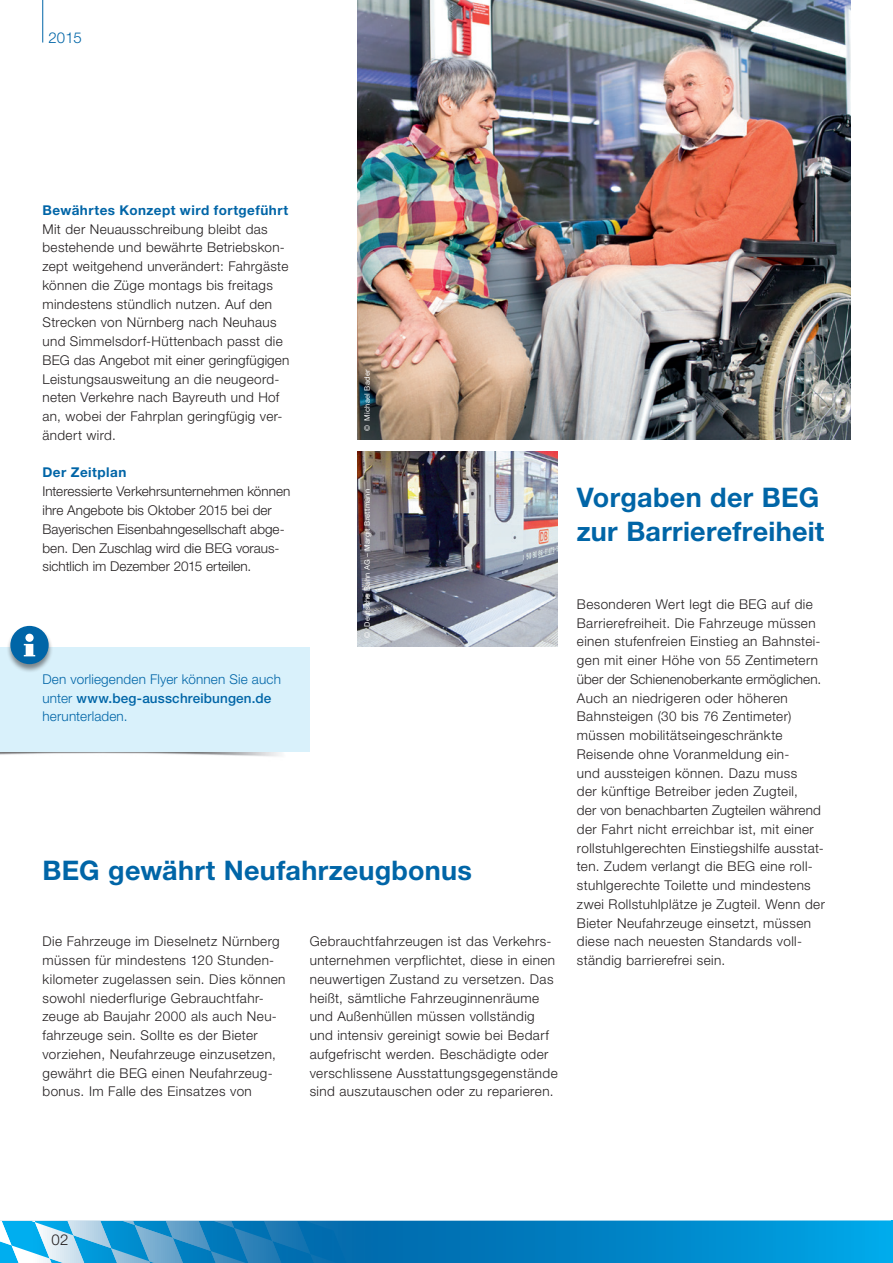
<style>
.page{position:relative;width:893px;height:1263px;background:#fff}
.page>*{position:absolute;margin:0;border:0;box-sizing:border-box;transform-origin:0 0}
.BEG_News_Subheadline{font:700 27px/34.5px "Helvetica Neue";letter-spacing:.01em;color:#0065a7}
.t1{font:300 15px "Helvetica Neue";color:#0065a7}
.t2{font:300 15px "Helvetica Neue";color:#231f20}
.BEG_News_Fließtext_9{font:300 13.5px/18.8px "Helvetica Neue";letter-spacing:.03em;color:#231f20}
.BEG_News_Fließtext_9-2{font:300 13.5px/18.8px "Helvetica Neue";color:#231f20}
.BEG_News_Fließtext_9-3{font:300 13.5px/18.8px "Helvetica Neue";letter-spacing:.01em;color:#0065a7}
.BEG_News_Fließtext_9-4{font:700 13.5px "Helvetica Neue";letter-spacing:.035em;color:#0065a7}
.Bildunterschrift_7_9{font:7.5px "Helvetica Neue";letter-spacing:.03em;color:#fff}
.s1{font-weight:500}
</style>
<div class="page">
<hr style="left:42px;top:0;width:1px;height:43px;background:#0065a7">
<svg style="left:0;top:1220px;width:893px;height:43px"></svg>
<div style="left:0;top:1221px;width:485px;height:42px;background:#006fb1"></div>
<svg style="left:0;top:1221px;width:326px;height:42px"></svg>
<div style="left:0;top:647px;width:310px;height:104px;background:#d9f1fb"></div>
<div style="left:6px;top:625px;width:47px;height:48px;background:#231f20;opacity:.5"></div>
<div style="left:10px;top:626px;width:39px;height:38px;background:#0065a7;border-radius:50%"></div>
<div style="left:25px;top:634px;width:9px;height:8px;background:#fff;border-radius:50%"></div>
<svg style="left:24px;top:644px;width:11px;height:12px"></svg>
<img style="left:357px;top:0;width:494px;height:440px">
<div style="left:355px;top:362px;width:23px;height:78px;background:#231f20;opacity:.48"></div>
<img style="left:357px;top:452px;width:201px;height:194px">
<div style="left:355px;top:481px;width:25px;height:165px;background:#231f20;opacity:.48"></div>
<p class="t1" style="left:48px;top:28px;width:35px">2015</p>
<p class="BEG_News_Fließtext_9-4" style="left:43px;top:202px;width:247px">Bewährtes Konzept wird fortgeführt</p>
<p class="BEG_News_Fließtext_9" style="left:43px;top:219px;width:248px">Mit der Neuausschreibung bleibt das bestehende und bewährte Betriebskon&shy;zept weitgehend unverändert: Fahrgäste können die Züge montags bis freitags mindestens stündlich nutzen. Auf den Strecken von Nürnberg nach Neuhaus und Simmelsdorf-Hüttenbach passt die BEG das Angebot mit einer geringfügigen Leistungsausweitung an die neugeord&shy;neten Verkehre nach Bayreuth und Hof an, wobei der Fahrplan geringfügig ver&shy;ändert wird.</p>
<p class="BEG_News_Fließtext_9-4" style="left:43px;top:464px;width:85px">Der Zeitplan</p>
<p class="BEG_News_Fließtext_9-2" style="left:43px;top:482px;width:249px">Interessierte Verkehrsunternehmen können ihre Angebote bis Oktober 2015 bei der Bayerischen Eisenbahngesellschaft abge&shy;ben. Den Zuschlag wird die BEG voraus&shy;sichtlich im Dezember 2015 erteilen.</p>
<p class="BEG_News_Fließtext_9-3" style="left:43px;top:669px;width:240px">Den vorliegenden Flyer können Sie auch unter <span class="s1">www.beg-ausschreibungen.de </span>herunterladen.</p>
<p class="Bildunterschrift_7_9" style="left:363px;top:431px;width:63px;rotate:-90deg">© Michael Bader</p>
<p class="Bildunterschrift_7_9" style="left:363px;top:638px;width:150px;rotate:-90deg">© Deutsche Bahn AG – Margit Brettmann</p>
<p class="BEG_News_Subheadline" style="left:43px;top:852px;width:431px">BEG gewährt Neufahrzeugbonus</p>
<p class="BEG_News_Fließtext_9" style="left:43px;top:932px;width:244px">Die Fahrzeuge im Dieselnetz Nürnberg müssen für mindestens 120 Stunden&shy;kilometer zugelassen sein. Dies können sowohl niederflurige Gebrauchtfahr&shy;zeuge ab Baujahr 2000 als auch Neu&shy;fahrzeuge sein. Sollte es der Bieter vorziehen, Neufahrzeuge einzusetzen, gewährt die BEG einen Neufahrzeug&shy;bonus. Im Falle des Einsatzes von</p>
<p class="BEG_News_Fließtext_9" style="left:310px;top:932px;width:250px">Gebrauchtfahrzeugen ist das Verkehrs&shy;unternehmen verpflichtet, diese in einen neuwertigen Zustand zu versetzen. Das heißt, sämtliche Fahrzeuginnenräume und Außenhüllen müssen vollständig und intensiv gereinigt sowie bei Bedarf aufgefrischt werden. Beschädigte oder verschlissene Ausstattungsgegenstände sind auszutauschen oder zu reparieren.</p>
<p class="BEG_News_Subheadline" style="left:577px;top:479px;width:249px">Vorgaben der BEG zur Barrierefreiheit</p>
<p class="BEG_News_Fließtext_9" style="left:577px;top:594px;width:249px">Besonderen Wert legt die BEG auf die Barrierefreiheit. Die Fahrzeuge müssen einen stufenfreien Einstieg an Bahnstei&shy;gen mit einer Höhe von 55 Zentimetern über der Schienenoberkante ermöglichen.<br>Auch an niedrigeren oder höheren Bahnsteigen (30 bis 76 Zentimeter) müssen mobilitätseingeschränkte Reisende ohne Voranmeldung ein-<br>und aussteigen können. Dazu muss<br>der künftige Betreiber jeden Zugteil,<br>der von benachbarten Zugteilen während der Fahrt nicht erreichbar ist, mit einer rollstuhlgerechten Einstiegshilfe ausstat&shy;ten. Zudem verlangt die BEG eine roll&shy;stuhlgerechte Toilette und mindestens zwei Rollstuhlplätze je Zugteil. Wenn der Bieter Neufahrzeuge einsetzt, müssen diese nach neuesten Standards voll&shy;ständig barrierefrei sein.</p>
<p class="t2" style="left:51px;top:1231px;width:18px">02</p>
</div>
